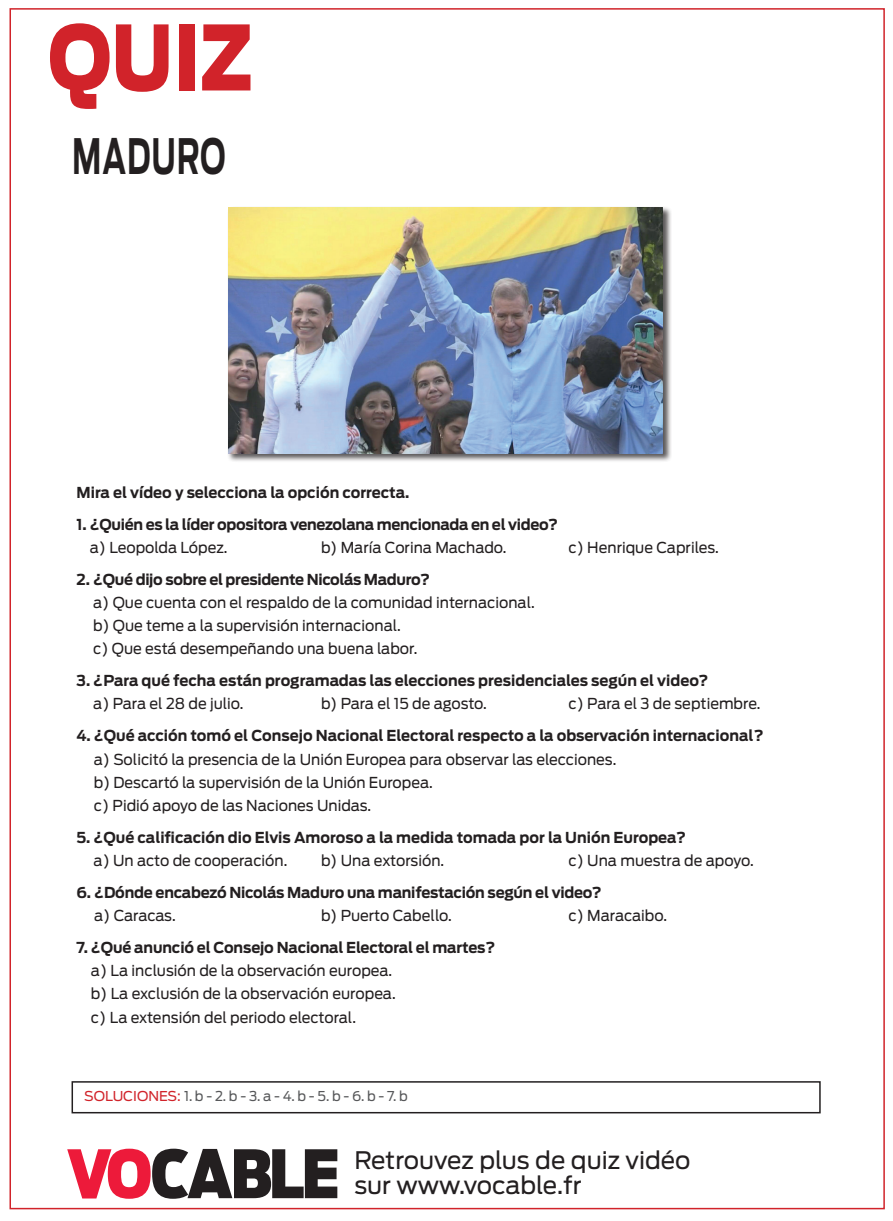
<style>
.page{position:relative;width:893px;height:1221px;background:#fff}
.page>*{position:absolute;margin:0;border:0;box-sizing:border-box;transform-origin:0 0}
.t1{font:900 89.1px "Antenna";color:#d1232a;scale:.83 1}
.t2{font:700 48.45px "Antenna";letter-spacing:.03em;color:#231f20;scale:.62 1}
.t3{font:24px/25.5px "Antenna";color:#231f20}
.t4{font:15px/23.2px "Antenna";color:#231f20}
.t5{font:700 15px "Antenna";letter-spacing:-.01em;color:#231f20}
.t6{font:13.5px "Antenna";color:#57585a}
.s1{color:#d1232a}
</style>
<div class="page">
<svg style="left:67px;top:1148px;width:270px;height:50px"></svg>
<div style="left:72px;top:1081px;width:749px;height:32px;border:2px solid #231f20"></div>
<div style="left:227px;top:206px;width:445px;height:256px;background:#231f20;opacity:.75"></div>
<img style="left:229px;top:207px;width:434px;height:246px">
<h1 class="t1" style="left:48px;top:5px;width:248px">QUIZ</h1>
<h2 class="t2" style="left:72px;top:127px;width:249px">MADURO</h2>
<p class="t5" style="left:77px;top:483px;width:334px">Mira el vídeo y selecciona la opción correcta.</p>
<p class="t5" style="left:77px;top:515px;width:483px">1. ¿Quién es la líder opositora venezolana mencionada en el video?</p>
<p class="t4" style="left:90px;top:536px;width:139px">a) Leopolda López.</p>
<p class="t4" style="left:321px;top:536px;width:187px">b) María Corina Machado.</p>
<p class="t4" style="left:569px;top:536px;width:152px">c) Henrique Capriles.</p>
<p class="t5" style="left:77px;top:570px;width:355px">2. ¿Qué dijo sobre el presidente Nicolás Maduro?</p>
<p class="t4" style="left:93px;top:591px;width:443px">a) Que cuenta con el respaldo de la comunidad internacional. b) Que teme a la supervisión internacional.<br>c) Que está desempeñando una buena labor.</p>
<p class="t5" style="left:77px;top:671px;width:633px">3. ¿Para qué fecha están programadas las elecciones presidenciales según el video?</p>
<p class="t4" style="left:93px;top:692px;width:152px">a) Para el 28 de julio.</p>
<p class="t4" style="left:321px;top:692px;width:167px">b) Para el 15 de agosto.</p>
<p class="t4" style="left:569px;top:692px;width:194px">c) Para el 3 de septiembre.</p>
<p class="t5" style="left:77px;top:726px;width:688px">4. ¿Qué acción tomó el Consejo Nacional Electoral respecto a la observación internacional?</p>
<p class="t4" style="left:94px;top:747px;width:524px">a) Solicitó la presencia de la Unión Europea para observar las elecciones. b) Descartó la supervisión de la Unión Europea.<br>c) Pidió apoyo de las Naciones Unidas.</p>
<p class="t5" style="left:77px;top:828px;width:611px">5. ¿Qué calificación dio Elvis Amoroso a la medida tomada por la Unión Europea?</p>
<p class="t4" style="left:94px;top:849px;width:195px">a) Un acto de cooperación.</p>
<p class="t4" style="left:321px;top:849px;width:125px">b) Una extorsión.</p>
<p class="t4" style="left:569px;top:849px;width:187px">c) Una muestra de apoyo.</p>
<p class="t5" style="left:77px;top:883px;width:527px">6. ¿Dónde encabezó Nicolás Maduro una manifestación según el video?</p>
<p class="t4" style="left:94px;top:904px;width:83px">a) Caracas.</p>
<p class="t4" style="left:321px;top:904px;width:132px">b) Puerto Cabello.</p>
<p class="t4" style="left:569px;top:904px;width:100px">c) Maracaibo.</p>
<p class="t5" style="left:77px;top:938px;width:420px">7. ¿Qué anunció el Consejo Nacional Electoral el martes?</p>
<p class="t4" style="left:91px;top:959px;width:306px">a) La inclusión de la observación europea. b) La exclusión de la observación europea. c) La extensión del periodo electoral.</p>
<p class="t6" style="left:84px;top:1087px;width:325px"><span class="s1">SOLUCIONES:</span> 1. b - 2. b - 3. a - 4. b - 5. b - 6. b - 7. b</p>
<h3 class="t3" style="left:354px;top:1147px;width:338px">Retrouvez plus de quiz vidéo sur www.vocable.fr</h3>
</div>
